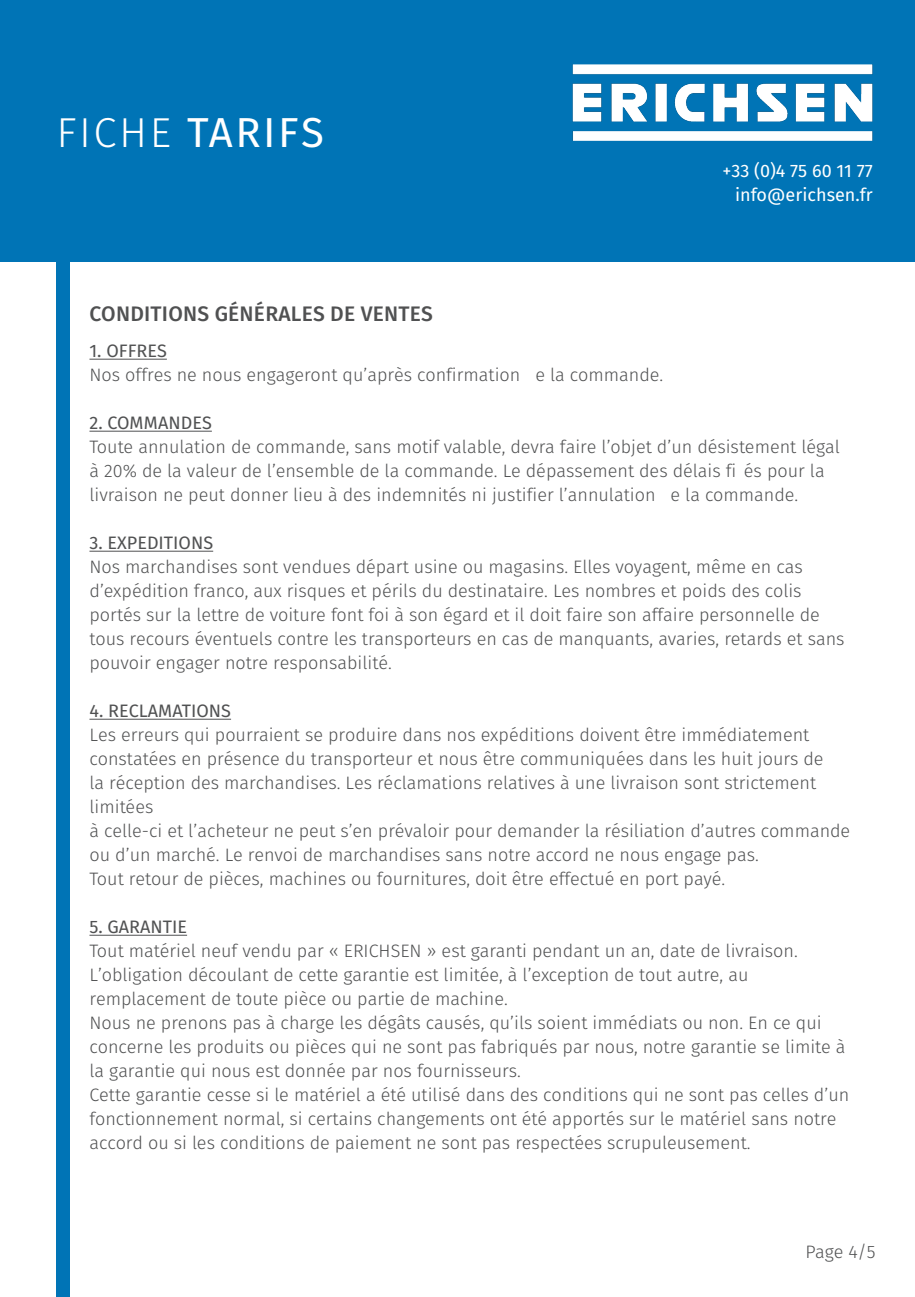
<style>
.page{position:relative;width:915px;height:1297px;background:#fff}
.page>*{position:absolute;margin:0;border:0;box-sizing:border-box;transform-origin:0 0}
.t1{font:41.85px "Fira Sans";letter-spacing:.06em;color:#fff}
.t2{font:500 21px "Fira Sans";letter-spacing:.01em;color:#505152}
.t3{font:300 18px/24px "Fira Sans";color:#505152}
.t4{font:18px "Fira Sans";color:#505152}
.t5{font:18px "Fira Sans";color:#fff}
.s1{font-weight:300}
</style>
<div class="page">
<div style="left:0;top:0;width:914px;height:261px;background:#0074b6"></div>
<hr style="left:89px;top:359px;width:78px;height:1px;background:#505152">
<hr style="left:89px;top:431px;width:123px;height:1px;background:#505152">
<hr style="left:89px;top:551px;width:124px;height:1px;background:#505152">
<hr style="left:89px;top:719px;width:142px;height:1px;background:#505152">
<hr style="left:89px;top:935px;width:98px;height:1px;background:#505152">
<div style="left:56px;top:261px;width:13px;height:1036px;background:#0074b6"></div>
<img style="left:572px;top:65px;width:300px;height:75px">
<p class="t1" style="left:57px;top:103px;width:269px"><span class="s1">FICHE</span> TARIFS</p>
<p class="t5" style="left:722px;top:158px;width:152px">+33 (0)4 75 60 11 77</p>
<p class="t5" style="left:735px;top:182px;width:139px">info@erichsen.fr</p>
<p class="t2" style="left:90px;top:299px;width:345px">CONDITIONS GÉNÉRALES DE VENTES</p>
<p class="t4" style="left:89px;top:338px;width:79px">1. OFFRES</p>
<p class="t3" style="left:89px;top:363px;width:575px">Nos offres ne nous engageront qu’après confirmation e la commande.</p>
<p class="t4" style="left:89px;top:410px;width:124px">2. COMMANDES</p>
<p class="t3" style="left:89px;top:435px;width:751px">Toute annulation de commande, sans motif valable, devra faire l’objet d’un désistement légal</p>
<p class="t3" style="left:89px;top:459px;width:736px">à 20% de la valeur de l’ensemble de la commande. Le dépassement des délais fi és pour la livraison ne peut donner lieu à des indemnités ni justifier l’annulation e la commande.</p>
<p class="t4" style="left:89px;top:530px;width:125px">3. EXPEDITIONS</p>
<p class="t3" style="left:89px;top:555px;width:756px">Nos marchandises sont vendues départ usine ou magasins. Elles voyagent, même en cas d’expédition franco, aux risques et périls du destinataire. Les nombres et poids des colis portés sur la lettre de voiture font foi à son égard et il doit faire son affaire personnelle de tous recours éventuels contre les transporteurs en cas de manquants, avaries, retards et sans pouvoir engager notre responsabilité.</p>
<p class="t4" style="left:89px;top:698px;width:143px">4. RECLAMATIONS</p>
<p class="t3" style="left:89px;top:723px;width:735px">Les erreurs qui pourraient se produire dans nos expéditions doivent être immédiatement constatées en présence du transporteur et nous être communiquées dans les huit jours de la réception des marchandises. Les réclamations relatives à une livraison sont strictement limitées</p>
<p class="t3" style="left:89px;top:819px;width:762px">à celle-ci et l’acheteur ne peut s’en prévaloir pour demander la résiliation d’autres commande</p>
<p class="t3" style="left:89px;top:843px;width:670px">ou d’un marché. Le renvoi de marchandises sans notre accord ne nous engage pas.</p>
<p class="t3" style="left:89px;top:867px;width:637px">Tout retour de pièces, machines ou fournitures, doit être effectué en port payé.</p>
<p class="t4" style="left:89px;top:914px;width:99px">5. GARANTIE</p>
<p class="t3" style="left:89px;top:939px;width:709px">Tout matériel neuf vendu par « ERICHSEN » est garanti pendant un an, date de livraison.<br>L’obligation découlant de cette garantie est limitée, à l’exception de tout autre, au remplacement de toute pièce ou partie de machine.</p>
<p class="t3" style="left:89px;top:1011px;width:757px">Nous ne prenons pas à charge les dégâts causés, qu’ils soient immédiats ou non. En ce qui concerne les produits ou pièces qui ne sont pas fabriqués par nous, notre garantie se limite à la garantie qui nous est donnée par nos fournisseurs.</p>
<p class="t3" style="left:89px;top:1083px;width:761px">Cette garantie cesse si le matériel a été utilisé dans des conditions qui ne sont pas celles d’un fonctionnement normal, si certains changements ont été apportés sur le matériel sans notre accord ou si les conditions de paiement ne sont pas respectées scrupuleusement.</p>
<p class="t3" style="left:805px;top:1240px;width:71px">Page 4/5</p>
</div>
